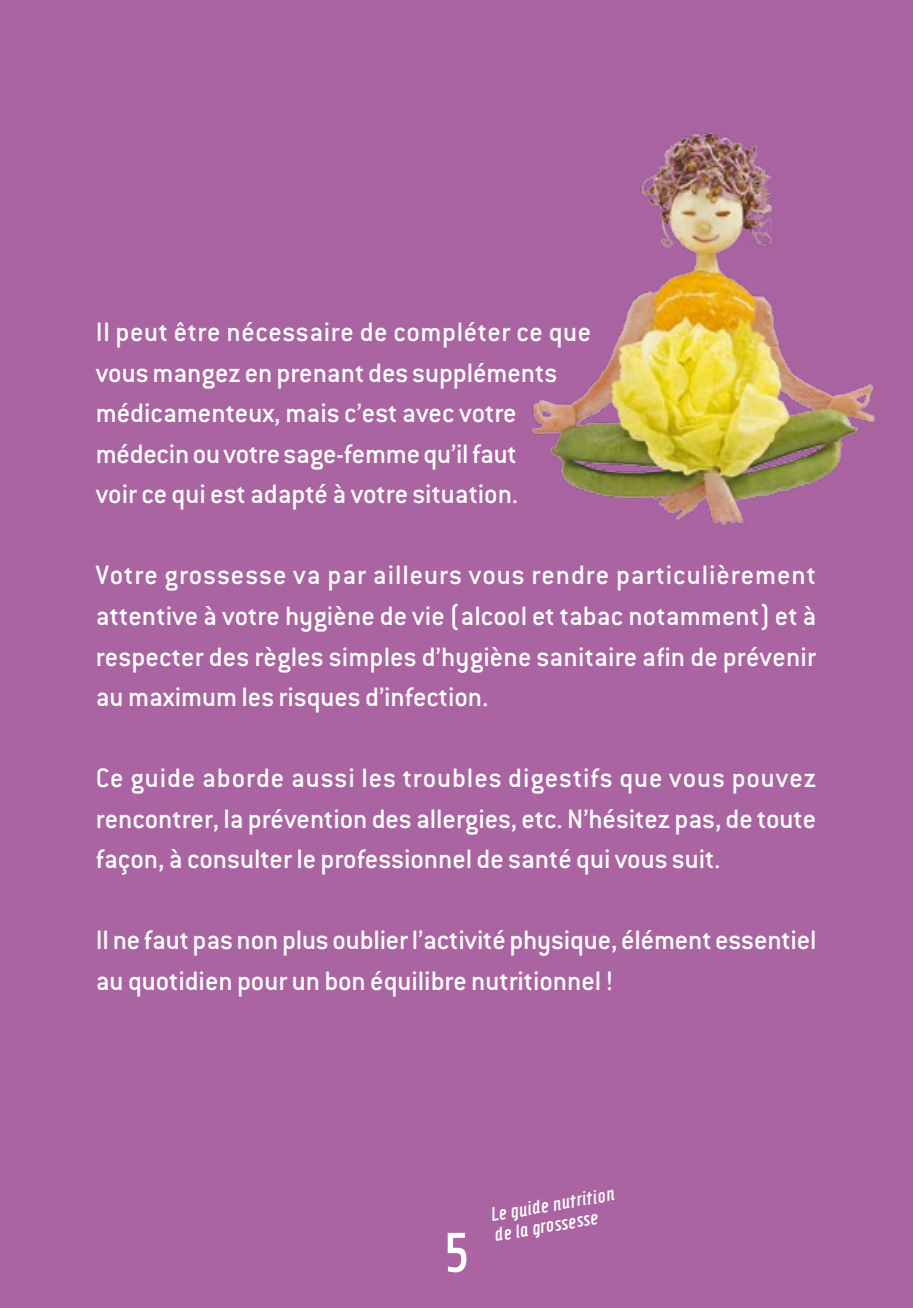
<style>
.page{position:relative;width:913px;height:1308px;background:#fff}
.page>*{position:absolute;margin:0;border:0;box-sizing:border-box;transform-origin:0 0}
.t1{font:58.5px "Hybrid";color:#fff}
.t2{font:500 29.25px/40.5px "Conduit ITC";color:#fff}
.t3{font:italic 20.25px/20.2px "Hybrid";color:#fff}
</style>
<div class="page">
<div style="left:0;top:0;width:912px;height:1307px;background:#a964a1"></div>
<img style="left:532px;top:132px;width:343px;height:393px">
<p class="t2" style="left:96px;top:312px;width:497px">Il peut être nécessaire de compléter ce que vous mangez en prenant des suppléments médicamenteux, mais c’est avec votre médecin ou votre sage-femme qu’il faut<br>voir ce qui est adapté à votre situation.</p>
<p class="t2" style="left:96px;top:555px;width:721px;text-align:justify">Votre grossesse va par ailleurs vous rendre particulièrement attentive à votre hygiène de vie (alcool et tabac notamment) et à respecter des règles simples d’hygiène sanitaire afin de prévenir au maximum les risques d’infection.</p>
<p class="t2" style="left:96px;top:757px;width:721px;text-align:justify">Ce guide aborde aussi les troubles digestifs que vous pouvez rencontrer, la prévention des allergies, etc. N’hésitez pas, de toute façon, à consulter le professionnel de santé qui vous suit.</p>
<p class="t2" style="left:96px;top:919px;width:722px">Il ne faut pas non plus oublier l’activité physique, élément essentiel au quotidien pour un bon équilibre nutritionnel!</p>
<h1 class="t1" style="left:444px;top:1222px;width:28px">5</h1>
<p class="t3" style="left:489px;top:1205px;width:127px;rotate:-10deg">Le guide nutrition de la grossesse</p>
</div>
